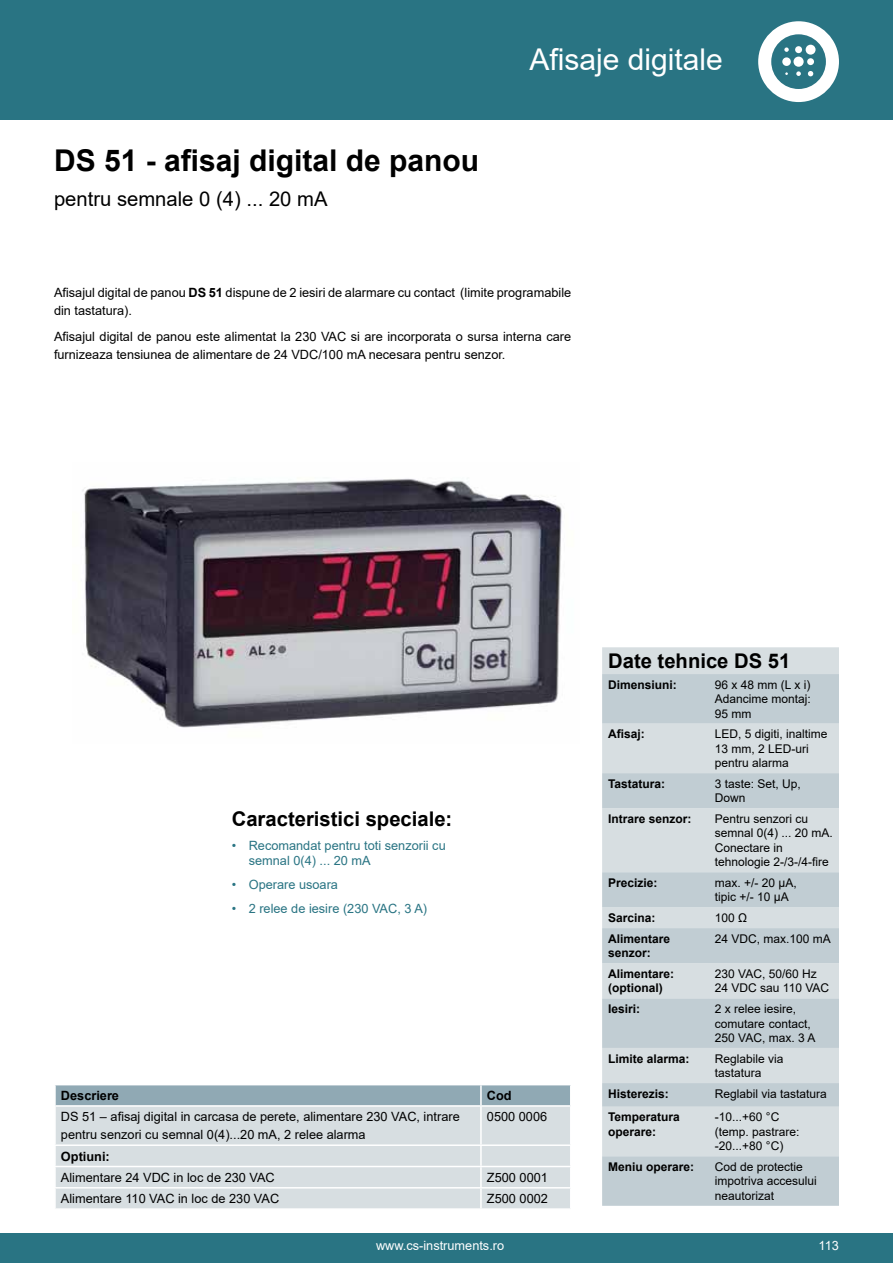
<style>
.page{position:relative;width:893px;height:1263px;background:#fff}
.page>*{position:absolute;margin:0;border:0;box-sizing:border-box;transform-origin:0 0}
.t1{font:700 30px "Arial";color:#000}
.t2{font:30px "Arial";color:#fff}
.t3{font:700 20.25px "Arial";color:#000}
.t4{font:20.25px "Arial";color:#000}
.t5{font:12.75px/18px "Arial";color:#000}
.t6{font:12.75px/15.3px "Arial";color:#297483}
.t7{font:12.75px "Arial";color:#fff}
.t8{font:700 12.75px "Arial";color:#000}
.t9{font:12px/14.4px "Arial";color:#000}
.t10{font:700 12px/14.4px "Arial";color:#000}
.s1{font-weight:700}
</style>
<div class="page">
<div style="left:0;top:0;width:893px;height:120px;background:#297483"></div>
<div style="left:0;top:1233px;width:893px;height:30px;background:#297483"></div>
<svg style="left:758px;top:21px;width:81px;height:81px"></svg>
<img style="left:82px;top:478px;width:480px;height:250px">
<div style="left:602px;top:647px;width:237px;height:27px;background:#d7dee1"></div>
<svg style="left:602px;top:674px;width:237px;height:532px;background:#cbd5d9"></svg>
<div style="left:56px;top:1107px;width:514px;height:101px;background:#d7dee1"></div>
<div style="left:55px;top:1085px;width:516px;height:20px;background:#90a9b4"></div>
<hr style="left:480px;top:1107px;width:2px;height:37px;background:#fff">
<hr style="left:54px;top:1144px;width:427px;height:2px;background:#fff">
<hr style="left:480px;top:1146px;width:2px;height:20px;background:#fff">
<hr style="left:481px;top:1144px;width:90px;height:2px;background:#fff">
<hr style="left:54px;top:1166px;width:427px;height:1px;background:#fff">
<hr style="left:480px;top:1167px;width:2px;height:20px;background:#fff">
<hr style="left:481px;top:1166px;width:90px;height:1px;background:#fff">
<hr style="left:54px;top:1187px;width:427px;height:1px;background:#fff">
<hr style="left:480px;top:1188px;width:2px;height:20px;background:#fff">
<hr style="left:481px;top:1187px;width:90px;height:1px;background:#fff">
<h1 class="t1" style="left:54px;top:139px;width:427px">DS 51 - afisaj digital de panou</h1>
<h2 class="t4" style="left:54px;top:185px;width:275px">pentru semnale 0 (4) ... 20 mA</h2>
<h1 class="t2" style="left:529px;top:39px;width:195px">Afisaje digitale</h1>
<p class="t5" style="left:54px;top:283px;width:519px">Afisajul digital de panou <span class="s1">DS 51</span> dispune de 2 iesiri de alarmare cu contact (limite programabile din tastatura).</p>
<p class="t5" style="left:54px;top:328px;width:519px">Afisajul digital de panou este alimentat la 230 VAC si are incorporata o sursa interna care furnizeaza tensiunea de alimentare de 24 VDC/100 mA necesara pentru senzor.</p>
<h2 class="t3" style="left:232px;top:804px;width:222px">Caracteristici speciale:</h2>
<p class="t6" style="left:249px;top:837px;width:199px;text-indent:-17px">• Recomandat pentru toti senzorii cu semnal 0(4) ... 20 mA</p>
<p class="t6" style="left:232px;top:876px;width:108px">• Operare usoara</p>
<p class="t6" style="left:232px;top:900px;width:197px">• 2 relee de iesire (230 VAC, 3 A)</p>
<p class="t8" style="left:61px;top:1086px;width:60px">Descriere</p>
<p class="t8" style="left:487px;top:1086px;width:26px">Cod</p>
<p class="t5" style="left:61px;top:1108px;width:400px">DS 51 – afisaj digital in carcasa de perete, alimentare 230 VAC, intrare pentru senzori cu semnal 0(4)...20 mA, 2 relee alarma</p>
<p class="t5" style="left:487px;top:1108px;width:62px">0500 0006</p>
<p class="t8" style="left:61px;top:1147px;width:50px">Optiuni:</p>
<p class="t5" style="left:61px;top:1168px;width:215px">Alimentare 24 VDC in loc de 230 VAC</p>
<p class="t5" style="left:487px;top:1168px;width:62px">Z500 0001</p>
<p class="t5" style="left:61px;top:1189px;width:220px">Alimentare 110 VAC in loc de 230 VAC</p>
<p class="t5" style="left:487px;top:1189px;width:62px">Z500 0002</p>
<h2 class="t3" style="left:608px;top:647px;width:184px">Date tehnice DS 51</h2>
<p class="t10" style="left:608px;top:677px;width:70px">Dimensiuni:</p>
<p class="t9" style="left:715px;top:677px;width:98px;text-align:justify">96 x 48 mm (L x i)<br>Adancime montaj:<br>95 mm</p>
<p class="t10" style="left:608px;top:727px;width:38px">Afisaj:</p>
<p class="t9" style="left:715px;top:727px;width:114px">LED, 5 digiti, inaltime<br>13 mm, 2 LED-uri pentru alarma</p>
<p class="t10" style="left:608px;top:777px;width:59px">Tastatura:</p>
<p class="t9" style="left:715px;top:776px;width:88px">3 taste: Set, Up,<br>Down</p>
<p class="t10" style="left:608px;top:812px;width:85px">Intrare senzor:</p>
<p class="t9" style="left:715px;top:811px;width:120px">Pentru senzori cu semnal 0(4) ... 20 mA.<br>Conectare in tehnologie 2-/3-/4-fire</p>
<p class="t10" style="left:608px;top:876px;width:51px">Precizie:</p>
<p class="t9" style="left:715px;top:875px;width:83px">max. +/- 20 µA, tipic +/- 10 µA</p>
<p class="t10" style="left:608px;top:911px;width:49px">Sarcina:</p>
<p class="t9" style="left:715px;top:911px;width:34px">100 Ω</p>
<p class="t10" style="left:608px;top:931px;width:64px">Alimentare senzor:</p>
<p class="t9" style="left:715px;top:931px;width:118px">24 VDC, max.100 mA</p>
<p class="t10" style="left:608px;top:967px;width:68px">Alimentare: (optional)</p>
<p class="t9" style="left:715px;top:966px;width:116px">230 VAC, 50/60 Hz<br>24 VDC sau 110 VAC</p>
<p class="t10" style="left:608px;top:1002px;width:34px">Iesiri:</p>
<p class="t9" style="left:715px;top:1002px;width:102px">2 x relee iesire, comutare contact,<br>250 VAC, max. 3 A</p>
<p class="t10" style="left:608px;top:1051px;width:83px">Limite alarma:</p>
<p class="t9" style="left:715px;top:1051px;width:70px">Reglabile via tastatura</p>
<p class="t10" style="left:608px;top:1086px;width:62px">Histerezis:</p>
<p class="t9" style="left:715px;top:1086px;width:114px">Reglabil via tastatura</p>
<p class="t10" style="left:608px;top:1110px;width:73px">Temperatura operare:</p>
<p class="t9" style="left:715px;top:1110px;width:86px">-10...+60 °C (temp. pastrare: -20...+80 °C)</p>
<p class="t10" style="left:608px;top:1160px;width:88px">Meniu operare:</p>
<p class="t9" style="left:715px;top:1159px;width:104px">Cod de protectie impotriva accesului neautorizat</p>
<p class="t7" style="left:376px;top:1237px;width:130px">www.cs-instruments.ro</p>
<p class="t7" style="left:819px;top:1237px;width:22px">113</p>
</div>
